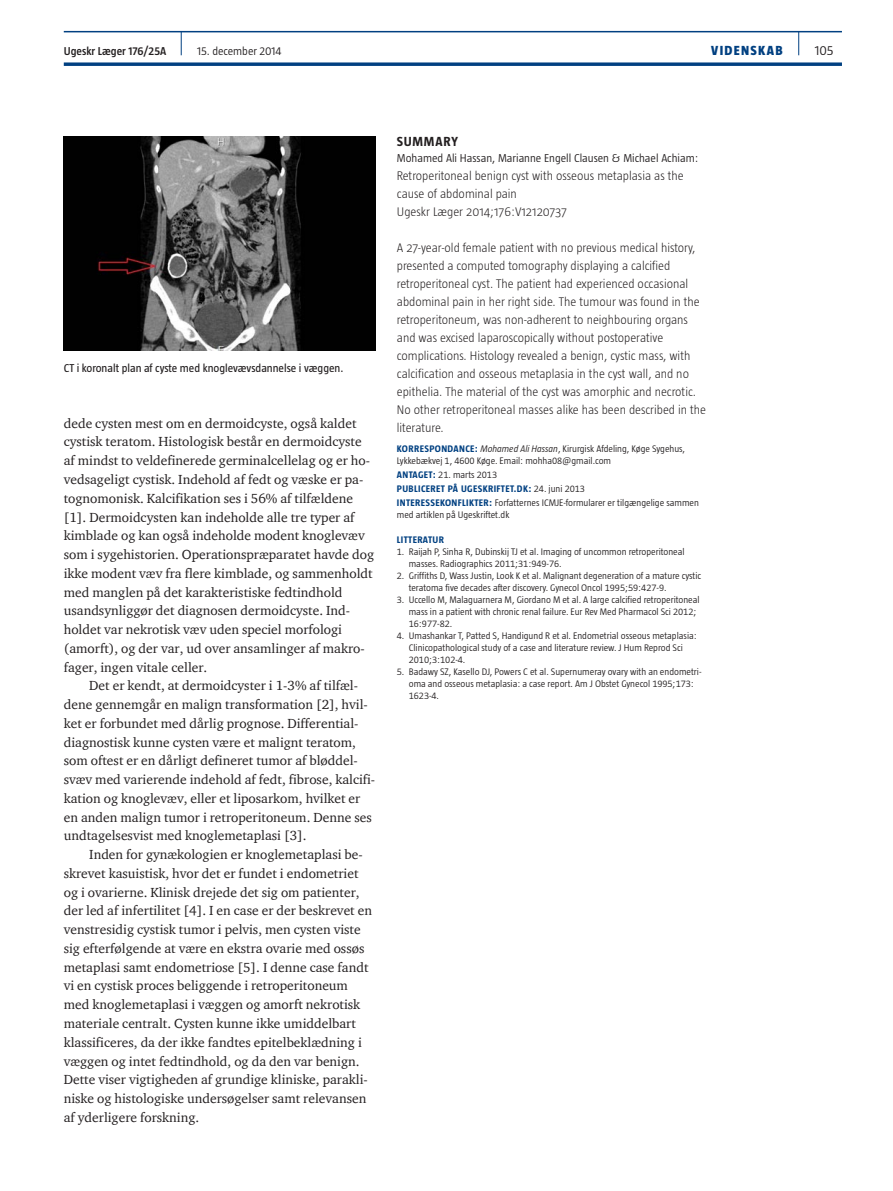
<style>
.page{position:relative;width:893px;height:1191px;background:#fff}
.page>*{position:absolute;margin:0;border:0;box-sizing:border-box;transform-origin:0 0}
.t1{font:13.5px/18.8px "ITC Charter Com";color:#231f20}
.t2{font:800 13.5px "Taz";letter-spacing:.095em;color:#014081}
.t3{font:700 13.5px "Taz";letter-spacing:.055em;color:#231f20}
.t4{font:300 13.5px "Taz";color:#231f20}
.t5{font:300 12.75px/18px "Taz";color:#231f20}
.t6{font:300 11.7px "Taz";color:#231f20}
.t7{font:11.7px "Taz";color:#231f20}
.t8{font:600 11.7px "Taz";color:#231f20}
.t9{font:300 9.75px/12px "Taz";color:#231f20}
.t10{font:700 9.75px "Taz";color:#014081}
.s1{font-weight:700;color:#014081}
.s2{font-style:italic}
</style>
<div class="page">
<hr style="left:64px;top:31px;width:778px;height:1px;background:#014081">
<svg style="left:64px;top:62px;width:778px;height:4px;background:#235991"></svg>
<svg style="left:798px;top:32px;width:1px;height:23px"></svg>
<svg style="left:181px;top:32px;width:1px;height:23px"></svg>
<img style="left:64px;top:136px;width:312px;height:214px">
<p class="t8" style="left:64px;top:45px;width:104px">Ugeskr Læger 176/25A</p>
<p class="t6" style="left:197px;top:45px;width:86px">15. december 2014</p>
<p class="t2" style="left:711px;top:43px;width:73px">VIDENSKAB</p>
<p class="t4" style="left:815px;top:43px;width:20px">105</p>
<p class="t7" style="left:64px;top:362px;width:281px">CT i koronalt plan af cyste med knoglevævsdannelse i væggen.</p>
<p class="t1" style="left:64px;top:413px;width:312px">dede cysten mest om en dermoidcyste, også kaldet cystisk teratom. Histologisk består en dermoidcyste af mindst to veldefinerede germinalcellelag og er ho&shy;vedsageligt cystisk. Indehold af fedt og væske er pa&shy;tognomonisk. Kalcifikation ses i 56% af tilfældene [1]. Dermoidcysten kan indeholde alle tre typer af kimblade og kan også indeholde modent knoglevæv som i sygehistorien. Operationspræparatet havde dog ikke modent væv fra flere kimblade, og sammenholdt med manglen på det karakteristiske fedtindhold usandsynliggør det diagnosen dermoidcyste. Ind&shy;holdet var nekrotisk væv uden speciel morfologi (amorft), og der var, ud over ansamlinger af makro&shy;fager, ingen vitale celler.</p>
<p class="t1" style="left:64px;top:676px;width:313px;text-indent:26px">Det er kendt, at dermoidcyster i 1-3% af tilfæl&shy;dene gennemgår en malign transformation [2], hvil&shy;ket er forbundet med dårlig prognose. Differential&shy;diagnostisk kunne cysten være et malignt teratom, som oftest er en dårligt defineret tumor af bløddel&shy;svæv med varierende indehold af fedt, fibrose, kalcifi&shy;kation og knoglevæv, eller et liposarkom, hvilket er en anden malign tumor i retroperitoneum. Denne ses undtagelsesvist med knoglemetaplasi [3].</p>
<p class="t1" style="left:64px;top:845px;width:310px;text-indent:26px">Inden for gynækologien er knoglemetaplasi be&shy;skrevet kasuistisk, hvor det er fundet i endometriet og i ovarierne. Klinisk drejede det sig om patienter, der led af infertilitet [4]. I en case er der beskrevet en venstresidig cystisk tumor i pelvis, men cysten viste sig efterfølgende at være en ekstra ovarie med ossøs metaplasi samt endometriose [5]. I denne case fandt vi en cystisk proces beliggende i retroperitoneum med knoglemetaplasi i væggen og amorft nekrotisk materiale centralt. Cysten kunne ikke umiddelbart klassificeres, da der ikke fandtes epitelbeklædning i væggen og intet fedtindhold, og da den var benign.<br>Dette viser vigtigheden af grundige kliniske, parakli&shy;niske og histologiske undersøgelser samt relevansen af yderligere forskning.</p>
<p class="t3" style="left:397px;top:134px;width:62px">SUMMARY</p>
<p class="t6" style="left:397px;top:152px;width:303px">Mohamed Ali Hassan, Marianne Engell Clausen &amp; Michael Achiam:</p>
<p class="t5" style="left:397px;top:167px;width:288px">Retroperitoneal benign cyst with osseous metaplasia as the cause of abdominal pain<br>Ugeskr Læger 2014;176:V12120737</p>
<p class="t5" style="left:397px;top:239px;width:311px">A 27-year-old female patient with no previous medical history, presented a computed tomography displaying a calcified retroperitoneal cyst. The patient had experienced occasional abdominal pain in her right side. The tumour was found in the retroperitoneum, was non-adherent to neighbouring organs and was excised laparoscopically without postoperative complications. Histology revealed a benign, cystic mass, with calcification and osseous metaplasia in the cyst wall, and no epithelia. The material of the cyst was amorphic and necrotic.<br>No other retroperitoneal masses alike has been described in the literature.</p>
<p class="t9" style="left:397px;top:442px;width:290px"><span class="s1">KORRESPONDANCE:</span> <span class="s2">Mohamed Ali Hassan</span>, Kirurgisk Afdeling, Køge Sygehus,<br>Lykkebækvej 1, 4600 Køge. Email: mohha08@gmail.com</p>
<p class="t9" style="left:397px;top:468px;width:304px;line-height:14.1px"><span class="s1">ANTAGET:</span> 21. marts 2013<br><span class="s1">PUBLICERET PÅ UGESKRIFTET.DK:</span> 24. juni 2013<br><span class="s1">INTERESSEKONFLIKTER:</span> Forfatternes ICMJE-formularer er tilgængelige sammen</p>
<p class="t9" style="left:397px;top:509px;width:114px">med artiklen på Ugeskriftet.dk</p>
<p class="t10" style="left:397px;top:534px;width:6px">LITTERATUR</p>
<p class="t9" style="left:409px;top:546px;width:277px;text-indent:-12px">1. Raijah P, Sinha R, Dubinskij TJ et al. Imaging of uncommon retroperitoneal masses. Radiographics 2011;31:949-76.</p>
<p class="t9" style="left:409px;top:570px;width:294px;text-indent:-12px">2. Griffiths D, Wass Justin, Look K et al. Malignant degeneration of a mature cystic teratoma five decades after discovery. Gynecol Oncol 1995;59:427-9.</p>
<p class="t9" style="left:409px;top:594px;width:292px;text-indent:-12px">3. Uccello M, Malaguarnera M, Giordano M et al. A large calcified retroperitoneal mass in a patient with chronic renal failure. Eur Rev Med Pharmacol Sci 2012;<br>16:977-82.</p>
<p class="t9" style="left:409px;top:630px;width:290px;text-indent:-12px">4. Umashankar T, Patted S, Handigund R et al. Endometrial osseous metaplasia:<br>Clinicopathological study of a case and literature review. J Hum Reprod Sci<br>2010;3:102-4.</p>
<p class="t9" style="left:409px;top:666px;width:294px;text-indent:-12px">5. Badawy SZ, Kasello DJ, Powers C et al. Supernumeray ovary with an endometri&shy;oma and osseous metaplasia: a case report. Am J Obstet Gynecol 1995;173:<br>1623-4.</p>
</div>
